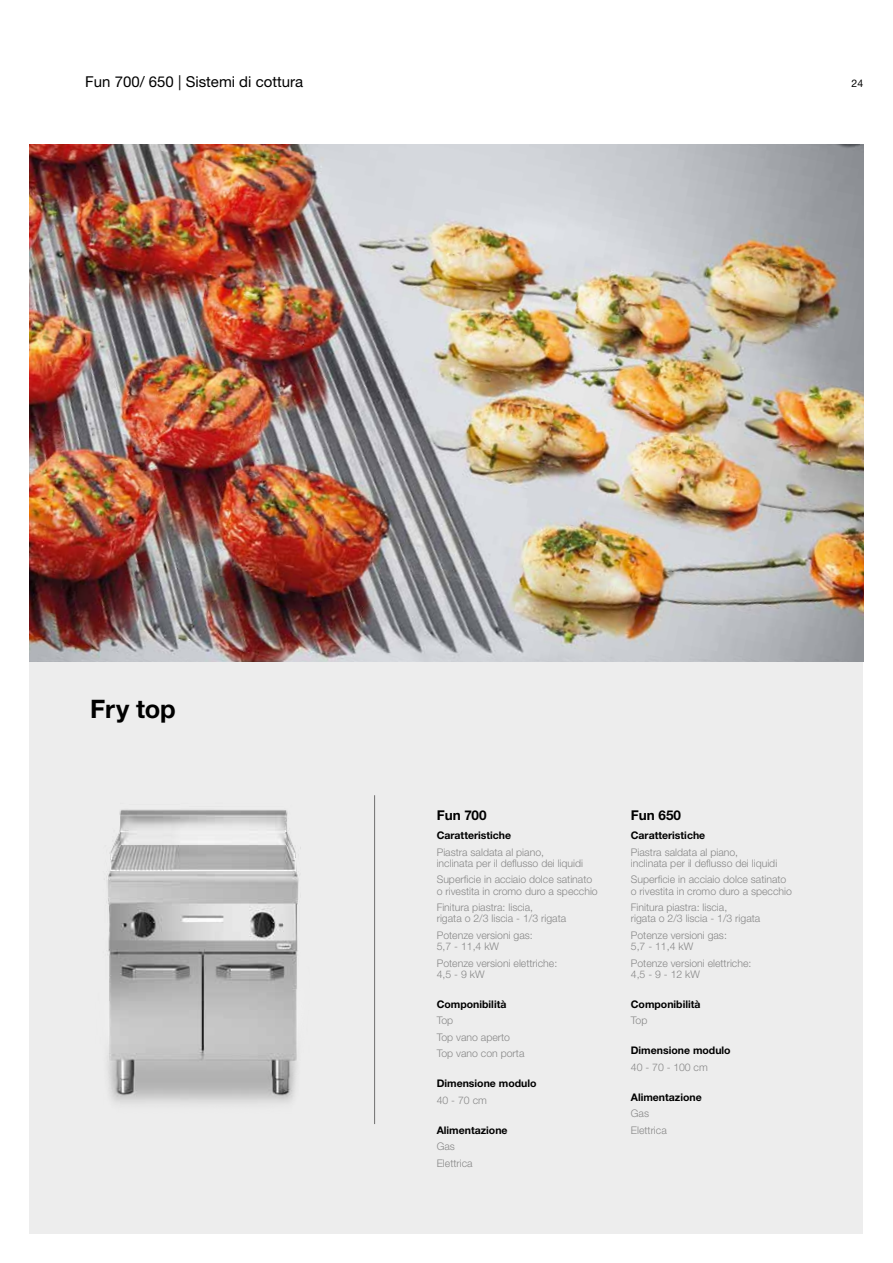
<style>
.page{position:relative;width:893px;height:1263px;background:#fff}
.page>*{position:absolute;margin:0;border:0;box-sizing:border-box;transform-origin:0 0}
.t1{font:700 25.5px "Helvetica Neue LT Std";letter-spacing:-.01em;color:#000}
.t2{font:15px "Helvetica Neue LT Std";color:#000}
.t3{font:700 13.5px "Helvetica Neue LT Std";color:#000}
.t4{font:300 10.5px/11.2px "Helvetica Neue LT Std";color:#878787}
.t5{font:700 10.5px "Helvetica Neue LT Std";color:#000}
.t6{font:10.5px "Helvetica Neue LT Std";color:#000}
</style>
<div class="page">
<div style="left:30px;top:661px;width:833px;height:572px;background:#ededed"></div>
<img style="left:104px;top:809px;width:197px;height:295px">
<hr style="left:374px;top:795px;width:1px;height:329px;background:#706f6f">
<img style="left:30px;top:145px;width:833px;height:516px">
<h2 class="t2" style="left:85px;top:73px;width:219px">Fun 700/ 650 | Sistemi di cottura</h2>
<p class="t6" style="left:851px;top:77px;width:13px">24</p>
<h1 class="t1" style="left:90px;top:693px;width:87px">Fry top</h1>
<p class="t3" style="left:437px;top:807px;width:52px">Fun 700</p>
<p class="t5" style="left:437px;top:829px;width:76px">Caratteristiche</p>
<p class="t4" style="left:437px;top:846px;width:148px">Piastra saldata al piano, inclinata per il deflusso dei liquidi</p>
<p class="t4" style="left:437px;top:874px;width:163px">Superficie in acciaio dolce satinato o rivestita in cromo duro a specchio</p>
<p class="t4" style="left:437px;top:901px;width:131px">Finitura piastra: liscia,<br>rigata o 2/3 liscia - 1/3 rigata</p>
<p class="t4" style="left:437px;top:929px;width:98px">Potenze versioni gas:<br>5,7 - 11,4 kW</p>
<p class="t4" style="left:437px;top:957px;width:122px">Potenze versioni elettriche:<br>4,5 - 9 kW</p>
<p class="t5" style="left:437px;top:997px;width:71px">Componibilità</p>
<p class="t4" style="left:437px;top:1012px;width:89px;line-height:16.5px">Top<br>Top vano aperto<br>Top vano con porta</p>
<p class="t5" style="left:437px;top:1077px;width:101px">Dimensione modulo</p>
<p class="t4" style="left:437px;top:1094px;width:52px">40 - 70 cm</p>
<p class="t5" style="left:437px;top:1123px;width:72px">Alimentazione</p>
<p class="t4" style="left:437px;top:1138px;width:37px;line-height:16.5px">Gas<br>Elettrica</p>
<p class="t3" style="left:631px;top:807px;width:52px">Fun 650</p>
<p class="t5" style="left:631px;top:829px;width:76px">Caratteristiche</p>
<p class="t4" style="left:631px;top:846px;width:148px">Piastra saldata al piano, inclinata per il deflusso dei liquidi</p>
<p class="t4" style="left:631px;top:874px;width:163px">Superficie in acciaio dolce satinato o rivestita in cromo duro a specchio</p>
<p class="t4" style="left:631px;top:901px;width:131px">Finitura piastra: liscia,<br>rigata o 2/3 liscia - 1/3 rigata</p>
<p class="t4" style="left:631px;top:929px;width:98px">Potenze versioni gas:<br>5,7 - 11,4 kW</p>
<p class="t4" style="left:631px;top:957px;width:122px">Potenze versioni elettriche:<br>4,5 - 9 - 12 kW</p>
<p class="t5" style="left:631px;top:997px;width:71px">Componibilità</p>
<p class="t4" style="left:631px;top:1015px;width:18px">Top</p>
<p class="t5" style="left:631px;top:1044px;width:101px">Dimensione modulo</p>
<p class="t4" style="left:631px;top:1061px;width:79px">40 - 70 - 100 cm</p>
<p class="t5" style="left:631px;top:1090px;width:72px">Alimentazione</p>
<p class="t4" style="left:631px;top:1105px;width:37px;line-height:16.5px">Gas<br>Elettrica</p>
</div>
